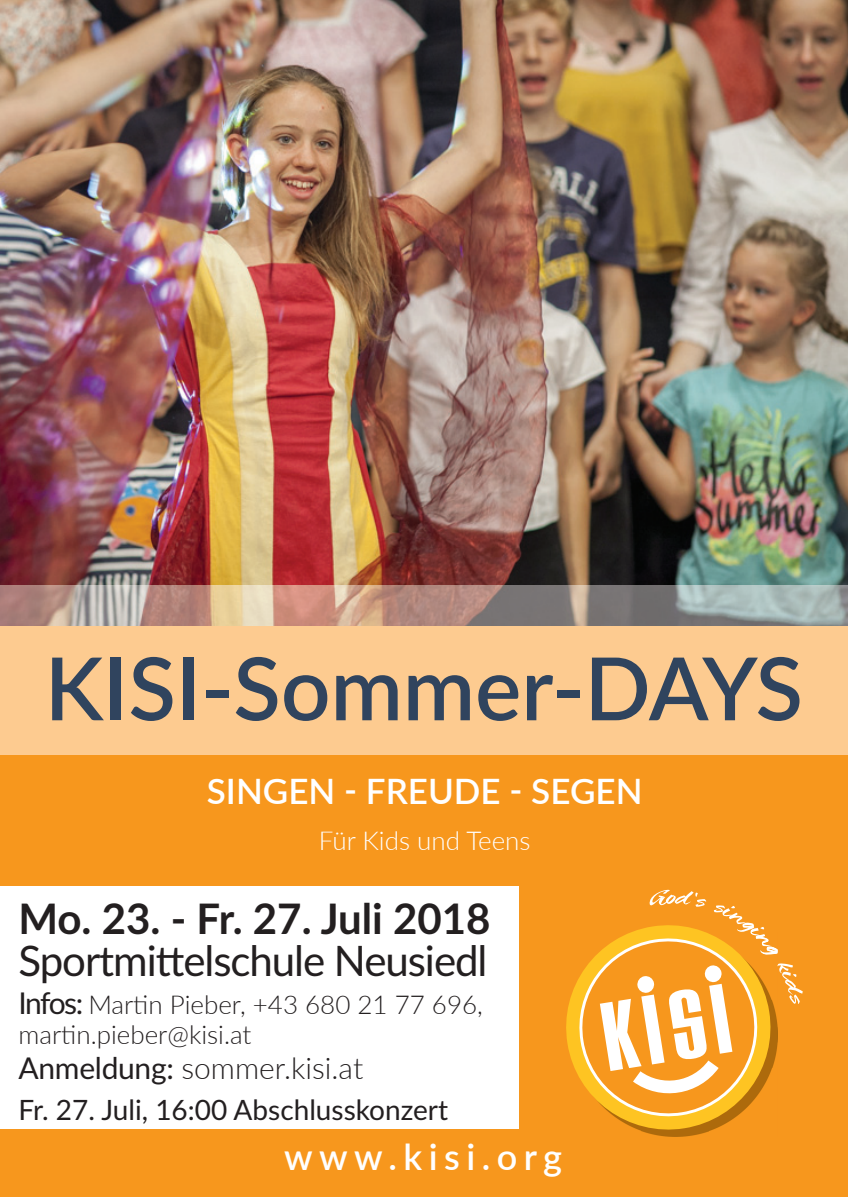
<style>
.page{position:relative;width:848px;height:1197px;background:#fff}
.page>*{position:absolute;margin:0;border:0;box-sizing:border-box;transform-origin:0 0}
.t1{font:600 87px "Lato";color:#30445e}
.t2{font:42px "Lato";letter-spacing:-.025em;color:#231f20}
.t3{font:700 42px "Lato";color:#231f20}
.t4{font:600 36px "Lato";letter-spacing:.18em;color:#fff}
.t5{font:600 35px "Lato";color:#fff}
.t6{font:300 30px "Lato";color:#231f20}
.t7{font:28px "Lato";color:#231f20}
.t8{font:300 26px/30px "Lato";color:#231f20}
.t9{font:300 26px "Lato";color:#fff}
.s1{font-weight:400;font-size:30px}
.s2{font-weight:400}
</style>
<div class="page">
<img style="left:0;top:0;width:848px;height:626px">
<div style="left:0;top:626px;width:848px;height:570px;background:#f7971d"></div>
<div style="left:0;top:626px;width:848px;height:128px;background:#fdcb90"></div>
<div style="left:0;top:886px;width:518px;height:242px;background:#fff"></div>
<svg style="left:566px;top:991px;width:162px;height:145px"></svg>
<svg style="left:573px;top:889px;width:229px;height:233px"></svg>
<h1 class="t1" style="left:45px;top:625px;width:759px">KISI-Sommer-DAYS</h1>
<h3 class="t5" style="left:207px;top:765px;width:437px">SINGEN - FREUDE - SEGEN</h3>
<p class="t9" style="left:319px;top:822px;width:213px">Für Kids und Teens</p>
<h2 class="t3" style="left:18px;top:887px;width:473px">Mo. 23. - Fr. 27. Juli 2018</h2>
<h2 class="t2" style="left:18px;top:930px;width:470px">Sportmittelschule Neusiedl</h2>
<p class="t8" style="left:18px;top:988px;width:466px"><span class="s1">Infos:</span> Martin Pieber, +43 680 21 77 696, martin.pieber@kisi.at</p>
<p class="t6" style="left:18px;top:1046px;width:346px"><span class="s2">Anmeldung:</span> sommer.kisi.at</p>
<p class="t7" style="left:18px;top:1089px;width:431px">Fr. 27. Juli, 16:00 Abschlusskonzert</p>
<h3 class="t4" style="left:284px;top:1130px;width:279px">www.kisi.org</h3>
</div>
